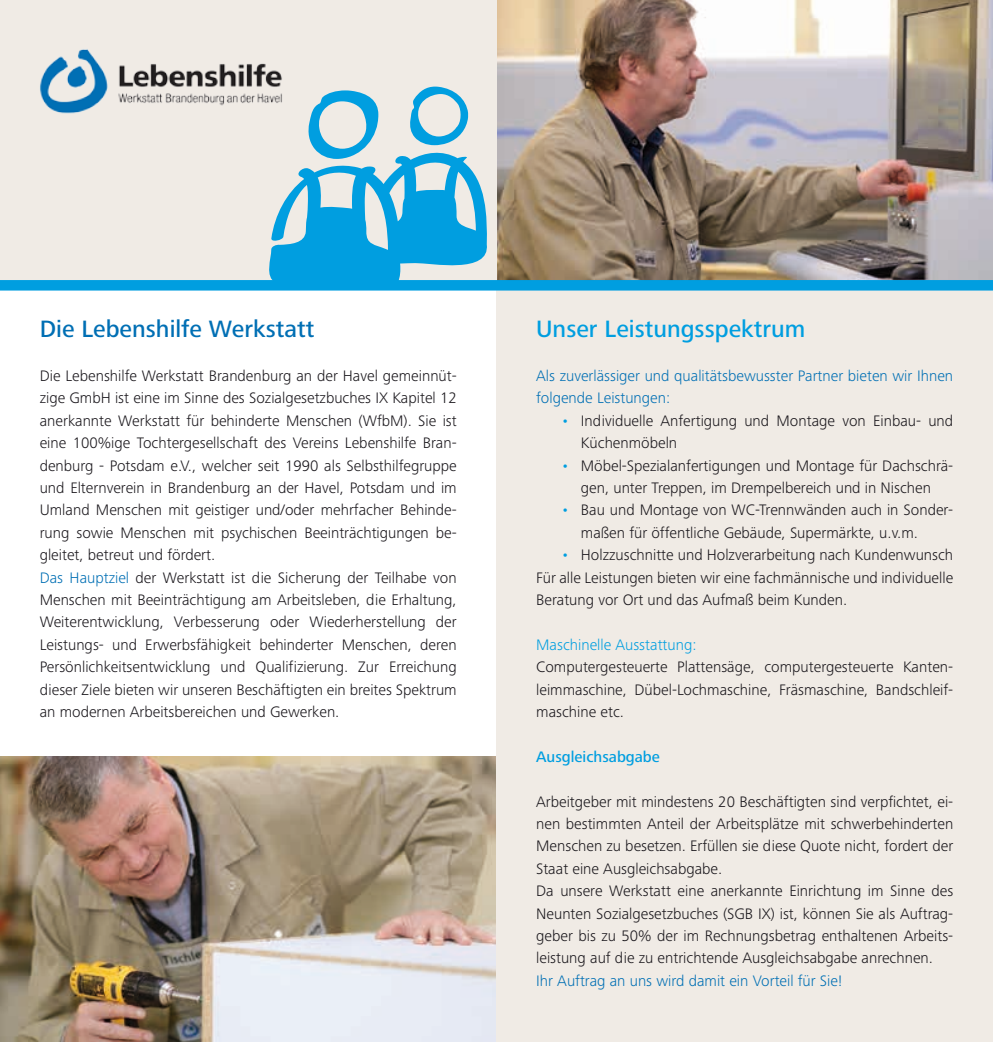
<style>
.page{position:relative;width:993px;height:1042px;background:#fff}
.page>*{position:absolute;margin:0;border:0;box-sizing:border-box;transform-origin:0 0}
.t1{font:500 24.5px "Frutiger Next Pro";color:#006fb4}
.t2{font:500 24.5px "Frutiger Next Pro";color:#009ee0}
.t3{font:300 15.75px/22.4px "Frutiger Next Pro";color:#1a171c}
.t4{font:300 15.75px/22.4px "Frutiger Next Pro";color:#006fb4}
.t5{font:300 15.75px "Frutiger Next Pro";color:#009ee0}
.t6{font:500 15.75px "Frutiger Next Pro";color:#009ee0}
.s1{color:#006fb4}
.s2{color:#009ee0}
</style>
<div class="page">
<img style="left:0;top:756px;width:496px;height:286px">
<img style="left:496px;top:0;width:496px;height:280px">
<div style="left:496px;top:285px;width:496px;height:757px;background:#f0ebe5"></div>
<div style="left:0;top:0;width:496px;height:285px;background:#f0ebe5"></div>
<img style="left:40px;top:49px;width:242px;height:65px">
<svg style="left:264px;top:87px;width:223px;height:193px"></svg>
<div style="left:0;top:280px;width:992px;height:10px;background:#009ee0"></div>
<h1 class="t1" style="left:40px;top:315px;width:276px">Die Lebenshilfe Werkstatt</h1>
<p class="t3" style="left:40px;top:364px;width:418px">Die Lebenshilfe Werkstatt Brandenburg an der Havel gemeinnüt&shy;zige GmbH ist eine im Sinne des Sozialgesetzbuches IX Kapitel 12 anerkannte Werkstatt für behinderte Menschen (WfbM). Sie ist eine 100%ige Tochtergesellschaft des Vereins Lebenshilfe Bran&shy;denburg - Potsdam e.V., welcher seit 1990 als Selbsthilfegruppe und Elternverein in Brandenburg an der Havel, Potsdam und im Umland Menschen mit geistiger und/oder mehrfacher Behinde&shy;rung sowie Menschen mit psychischen Beeinträchtigungen be&shy;gleitet, betreut und fördert.<br><span class="s1">Das Hauptziel</span> der Werkstatt ist die Sicherung der Teilhabe von Menschen mit Beeinträchtigung am Arbeitsleben, die Erhaltung, Weiterentwicklung, Verbesserung oder Wiederherstellung der Leistungs- und Erwerbsfähigkeit behinderter Menschen, deren Persönlichkeitsentwicklung und Qualifizierung. Zur Erreichung dieser Ziele bieten wir unseren Beschäftigten ein breites Spektrum an modernen Arbeitsbereichen und Gewerken.</p>
<h1 class="t2" style="left:536px;top:315px;width:270px">Unser Leistungsspektrum</h1>
<p class="t4" style="left:536px;top:364px;width:418px">Als zuverlässiger und qualitätsbewusster Partner bieten wir Ihnen folgende Leistungen:</p>
<p class="t3" style="left:580px;top:409px;width:374px;text-indent:-20px"><span class="s2">•</span> Individuelle Anfertigung und Montage von Einbau- und<br>Küchenmöbeln</p>
<p class="t3" style="left:561px;top:454px;width:393px;text-align:center"><span class="s2">•</span> Möbel-Spezialanfertigungen und Montage für Dachschrä&shy;gen, unter Treppen, im Drempelbereich und in Nischen</p>
<p class="t3" style="left:580px;top:499px;width:374px;text-indent:-20px"><span class="s2">•</span> Bau und Montage von WC-Trennwänden auch in Sonder&shy;maßen für öffentliche Gebäude, Supermärkte, u.v.m.</p>
<p class="t3" style="left:536px;top:544px;width:418px;text-align:justify;text-indent:25px"><span class="s2">•</span> Holzzuschnitte und Holzverarbeitung nach Kundenwunsch Für alle Leistungen bieten wir eine fachmännische und individuelle Beratung vor Ort und das Aufmaß beim Kunden.</p>
<p class="t5" style="left:536px;top:635px;width:162px">Maschinelle Ausstattung:</p>
<p class="t3" style="left:536px;top:656px;width:418px;text-align:justify">Computergesteuerte Plattensäge, computergesteuerte Kanten&shy;leimmaschine, Dübel-Lochmaschine, Fräsmaschine, Bandschleif&shy;maschine etc.</p>
<p class="t6" style="left:536px;top:747px;width:125px">Ausgleichsabgabe</p>
<p class="t3" style="left:536px;top:790px;width:418px">Arbeitgeber mit mindestens 20 Beschäftigten sind verpfichtet, ei&shy;nen bestimmten Anteil der Arbeitsplätze mit schwerbehinderten Menschen zu besetzen. Erfüllen sie diese Quote nicht, fordert der Staat eine Ausgleichsabgabe.<br>Da unsere Werkstatt eine anerkannte Einrichtung im Sinne des Neunten Sozialgesetzbuches (SGB IX) ist, können Sie als Auftrag&shy;geber bis zu 50% der im Rechnungsbetrag enthaltenen Arbeits&shy;leistung auf die zu entrichtende Ausgleichsabgabe anrechnen.</p>
<p class="t4" style="left:536px;top:969px;width:307px">Ihr Auftrag an uns wird damit ein Vorteil für Sie!</p>
</div>
